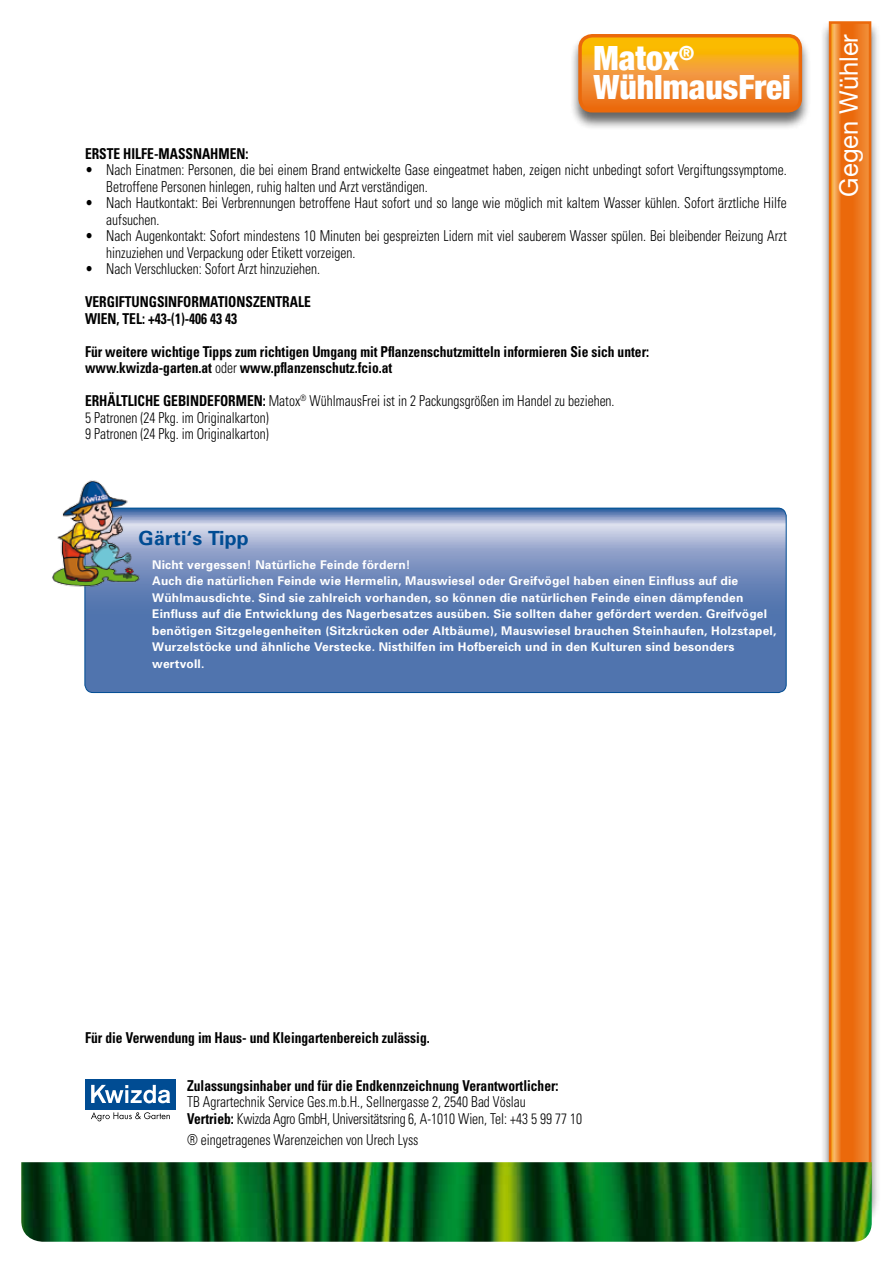
<style>
.page{position:relative;width:893px;height:1263px;background:#fff}
.page>*{position:absolute;margin:0;border:0;box-sizing:border-box;transform-origin:0 0}
.t1{font:900 condensed 33.45px/29.1px "Helvetica Neue";color:#fff}
.t2{font:25.5px "Helvetica Neue";color:#fff}
.t3{font:700 19.5px "Univers";letter-spacing:.015em;color:#004c93}
.t4{font:300 condensed 15px/16.5px "Univers";color:#000;scale:.9 1}
.t5{font:700 condensed 15px/16.5px "Univers";color:#000;scale:.9 1}
.t6{font:700 12px/16.5px "Univers";letter-spacing:.015em;color:#fff}
.s1{font-weight:300}
.s2{font-weight:700}
</style>
<div class="page">
<div style="left:819px;top:21px;width:61px;height:1207px;background:#000;opacity:.6"></div>
<svg style="left:827px;top:21px;width:47px;height:1190px;background:#e9822f"></svg>
<div style="left:85px;top:1079px;width:91px;height:30px;background:#004c93"></div>
<svg style="left:91px;top:1085px;width:79px;height:18px"></svg>
<svg style="left:91px;top:1112px;width:79px;height:9px"></svg>
<img style="left:21px;top:1162px;width:851px;height:80px">
<div style="left:569px;top:34px;width:242px;height:96px;background:#000;opacity:.6"></div>
<svg style="left:580px;top:36px;width:220px;height:75px;background:#f29720"></svg>
<div style="left:578px;top:34px;width:224px;height:79px;border:3px solid #eb690b;border-radius:12px"></div>
<svg style="left:86px;top:508px;width:699px;height:183px;background:#6c88ba"></svg>
<div style="left:84px;top:508px;width:703px;height:185px;border:1px solid #004c93;border-radius:8px"></div>
<img style="left:52px;top:480px;width:93px;height:115px">
<h1 class="t1" style="left:593px;top:43px;width:199px">Matox<sup>®<br></sup>WühlmausFrei</h1>
<p class="t5" style="left:85px;top:145px;width:183px">ERSTE HILFE-MASSNAHMEN:</p>
<p class="t4" style="left:106px;top:162px;width:757px;text-indent:-21px">• Nach Einatmen: Personen, die bei einem Brand entwickelte Gase eingeatmet haben, zeigen nicht unbedingt sofort Vergiftungssymptome.<br>Betroffene Personen hinlegen, ruhig halten und Arzt verständigen.</p>
<p class="t4" style="left:106px;top:195px;width:758px;text-indent:-21px">• Nach Hautkontakt: Bei Verbrennungen betroffene Haut sofort und so lange wie möglich mit kaltem Wasser kühlen. Sofort ärztliche Hilfe aufsuchen.</p>
<p class="t4" style="left:106px;top:228px;width:757px;text-indent:-21px">• Nach Augenkontakt: Sofort mindestens 10 Minuten bei gespreizten Lidern mit viel sauberem Wasser spülen. Bei bleibender Reizung Arzt hinzuziehen und Verpackung oder Etikett vorzeigen.</p>
<p class="t4" style="left:85px;top:261px;width:263px">• Nach Verschlucken: Sofort Arzt hinzuziehen.</p>
<p class="t5" style="left:85px;top:293px;width:252px">VERGIFTUNGSINFORMATIONSZENTRALE<br>WIEN, TEL: +43-(1)-406 43 43</p>
<p class="t5" style="left:85px;top:343px;width:628px">Für weitere wichtige Tipps zum richtigen Umgang mit Pflanzenschutzmitteln informieren Sie sich unter: www.kwizda-garten.at <span class="s1">oder</span> www.pflanzenschutz.fcio.at</p>
<p class="t4" style="left:85px;top:393px;width:590px"><span class="s2">ERHÄLTLICHE GEBINDEFORMEN:</span> Matox<sup>®</sup> WühlmausFrei ist in 2 Packungsgrößen im Handel zu beziehen.<br>5 Patronen (24 Pkg. im Originalkarton)<br>9 Patronen (24 Pkg. im Originalkarton)</p>
<h3 class="t3" style="left:139px;top:526px;width:112px">Gärti‘s Tipp</h3>
<p class="t6" style="left:152px;top:556px;width:626px">Nicht vergessen! Natürliche Feinde fördern!<br>Auch die natürlichen Feinde wie Hermelin, Mauswiesel oder Greifvögel haben einen Einfluss auf die Wühlmausdichte. Sind sie zahlreich vorhanden, so können die natürlichen Feinde einen dämpfenden Einfluss auf die Entwicklung des Nagerbesatzes ausüben. Sie sollten daher gefördert werden. Greifvögel benötigen Sitzgelegenheiten (Sitzkrücken oder Altbäume), Mauswiesel brauchen Steinhaufen, Holzstapel, Wurzelstöcke und ähnliche Verstecke. Nisthilfen im Hofbereich und in den Kulturen sind besonders wertvoll.</p>
<h2 class="t2" style="left:833px;top:196px;width:164px;rotate:-90deg">Gegen Wühler</h2>
<p class="t5" style="left:85px;top:1029px;width:384px">Für die Verwendung im Haus- und Kleingartenbereich zulässig.</p>
<p class="t5" style="left:187px;top:1077px;width:414px">Zulassungsinhaber und für die Endkennzeichnung Verantwortlicher:</p>
<p class="t4" style="left:187px;top:1094px;width:440px">TB Agrartechnik Service Ges.m.b.H., Sellnergasse 2, 2540 Bad Vöslau<br><span class="s2">Vertrieb:</span> Kwizda Agro GmbH, Universitätsring 6, A-1010 Wien, Tel: +43 5 99 77 10</p>
<p class="t4" style="left:187px;top:1131px;width:259px">® eingetragenes Warenzeichen von Urech Lyss</p>
</div>
